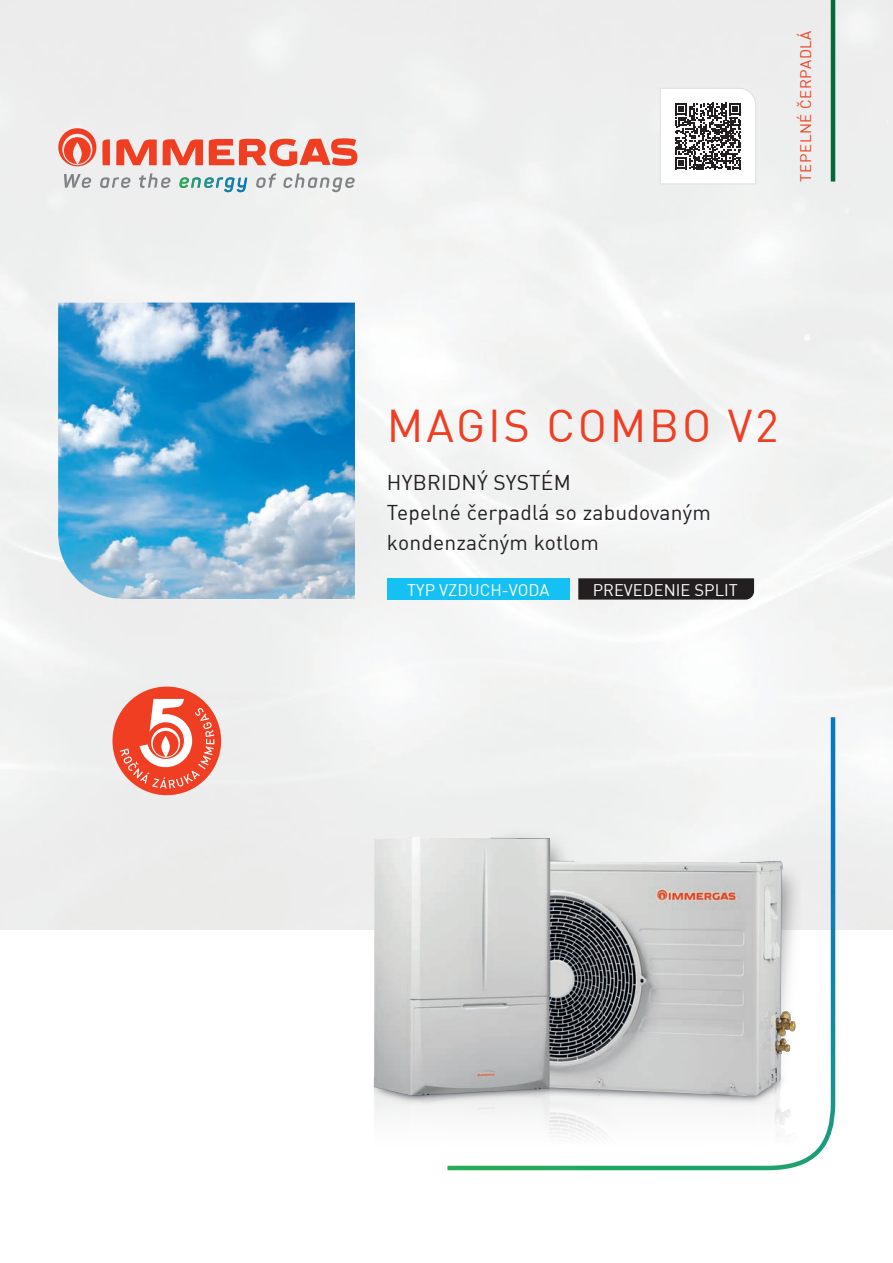
<style>
.page{position:relative;width:893px;height:1263px;background:#fff}
.page>*{position:absolute;margin:0;border:0;box-sizing:border-box;transform-origin:0 0}
.t1{font:45px "Unient DINCE";letter-spacing:.06em;color:#ef3e22}
.t2{font:21px/30px "Unient DINCE";letter-spacing:.01em;color:#231f20}
.t3{font:16.5px "Unient DINCE";color:#fff}
.t4{font:15px "Unient DINCE";letter-spacing:.04em;color:#ef3e22}
</style>
<div class="page">
<div style="left:0;top:0;width:893px;height:929px;background:#eff0f0"></div>
<hr style="left:831px;top:0;width:4px;height:182px;background:#006d38">
<svg style="left:443px;top:713px;width:394px;height:458px"></svg>
<svg style="left:102px;top:139px;width:8px;height:26px"></svg>
<svg style="left:116px;top:138px;width:41px;height:27px"></svg>
<svg style="left:163px;top:137px;width:194px;height:29px;background:#ee8b7b"></svg>
<svg style="left:58px;top:128px;width:38px;height:38px"></svg>
<svg style="left:64px;top:173px;width:291px;height:19px"></svg>
<img style="left:58px;top:303px;width:297px;height:296px">
<div style="left:112px;top:686px;width:109px;height:109px;background:#ef3e22;border-radius:50%"></div>
<svg style="left:120px;top:699px;width:94px;height:90px"></svg>
<div style="left:387px;top:578px;width:183px;height:22px;background:#15c0f2"></div>
<svg style="left:578px;top:578px;width:176px;height:22px;background:#2b2728"></svg>
<img style="left:351px;top:819px;width:457px;height:329px">
<svg style="left:659px;top:88px;width:97px;height:97px"></svg>
<p class="t4" style="left:796px;top:182px;width:153px;rotate:-90deg">TEPELNÉ ČERPADLÁ</p>
<h1 class="t1" style="left:387px;top:398px;width:393px">MAGIS COMBO V2</h1>
<p class="t2" style="left:387px;top:467px;width:325px">HYBRIDNÝ SYSTÉM<br>Tepelné čerpadlá so zabudovaným kondenzačným kotlom</p>
<p class="t3" style="left:407px;top:579px;width:144px">TYP VZDUCH-VODA</p>
<p class="t3" style="left:593px;top:579px;width:147px">PREVEDENIE SPLIT</p>
</div>
